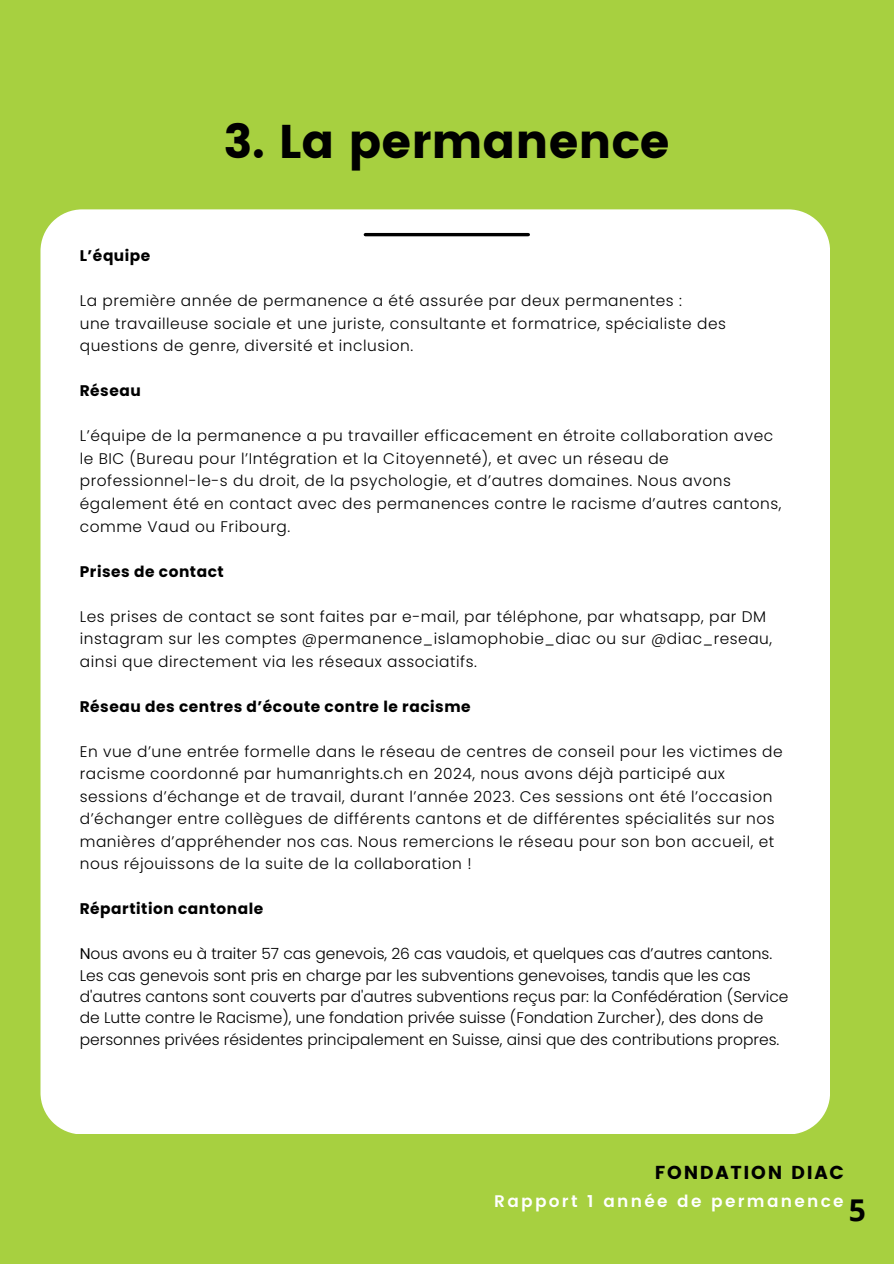
<style>
.page{position:relative;width:894px;height:1264px;background:#fff}
.page>*{position:absolute;margin:0;border:0;box-sizing:border-box;transform-origin:0 0}
.t1{font:47.25px "Poppins";color:#000}
.t2{font:700 30px "Open Sans";color:#000}
.t3{font:18.75px "Poppins";letter-spacing:.09em;color:#000}
.t4{font:600 16.8px "Poppins";letter-spacing:.135em;color:#fff}
.t5{font:300 15.45px/21.3px "Poppins";color:#000}
.t6{font:300 15.3px/22.5px "Poppins";letter-spacing:.035em;color:#000}
.t7{font:700 15.3px "Poppins";letter-spacing:.035em;color:#000}
.s1{font-weight:400}
</style>
<div class="page">
<div style="left:0;top:0;width:893px;height:1263px;background:#a7d040"></div>
<div style="left:40px;top:209px;width:789px;height:925px;background:#fff"></div>
<hr style="left:365px;top:233px;width:163px;height:3px;background:#000">
<p class="t1" style="left:224px;top:114px;width:447px">3. La permanence</p>
<p class="t7" style="left:80px;top:245px;width:72px">L’équipe</p>
<h3 class="t6" style="left:80px;top:290px;width:603px">La première année de permanence a été assurée par deux permanentes :</h3>
<p class="t6" style="left:80px;top:312px;width:647px">une travailleuse sociale et une juriste, consultante et formatrice, spécialiste des questions de genre, diversité et inclusion.</p>
<p class="t7" style="left:80px;top:380px;width:62px">Réseau</p>
<h3 class="t6" style="left:80px;top:425px;width:703px">L’équipe de la permanence a pu travailler efficacement en étroite collaboration avec le BIC (Bureau pour l’Intégration et la Citoyenneté), et avec un réseau de professionnel-le-s du droit, de la psychologie, et d’autres domaines. Nous avons également été en contact avec des permanences contre le racisme d’autres cantons, comme Vaud ou Fribourg.</h3>
<p class="t7" style="left:80px;top:560px;width:145px">Prises de contact</p>
<h3 class="t6" style="left:80px;top:605px;width:693px">Les prises de contact se sont faites par e-mail, par téléphone, par whatsapp, par DM instagram sur les comptes @permanence_islamophobie_diac ou sur @diac_reseau, ainsi que directement via les réseaux associatifs.</h3>
<p class="t7" style="left:80px;top:695px;width:392px">Réseau des centres d’écoute contre le racisme</p>
<h3 class="t6" style="left:80px;top:740px;width:704px">En vue d’une entrée formelle dans le réseau de centres de conseil pour les victimes de racisme coordonné par humanrights.ch en 2024, nous avons déjà participé aux sessions d’échange et de travail, durant l’année 2023. Ces sessions ont été l’occasion d’échanger entre collègues de différents cantons et de différentes spécialités sur nos manières d’appréhender nos cas. Nous remercions le réseau pour son bon accueil, et nous réjouissons de la suite de la collaboration !</h3>
<p class="t7" style="left:80px;top:898px;width:185px">Répartition cantonale</p>
<h3 class="t5" style="left:80px;top:943px;width:710px"><span class="s1">N</span>ous avons eu à traiter 57 cas genevois, 26 cas vaudois, et quelques cas d’autres cantons.<br>Les cas genevois sont pris en charge par les subventions genevoises, tandis que les cas d'autres cantons sont couverts par d'autres subventions reçus par: la Confédération (Service de Lutte contre le Racisme), une fondation privée suisse (Fondation Zurcher), des dons de personnes privées résidentes principalement en Suisse, ainsi que des contributions propres.</h3>
<h3 class="t3" style="left:654px;top:1161px;width:190px">FONDATION DIAC</h3>
<h2 class="t4" style="left:494px;top:1191px;width:351px">Rapport 1 année de permanence</h2>
<p class="t2" style="left:848px;top:1188px;width:19px">5</p>
</div>
